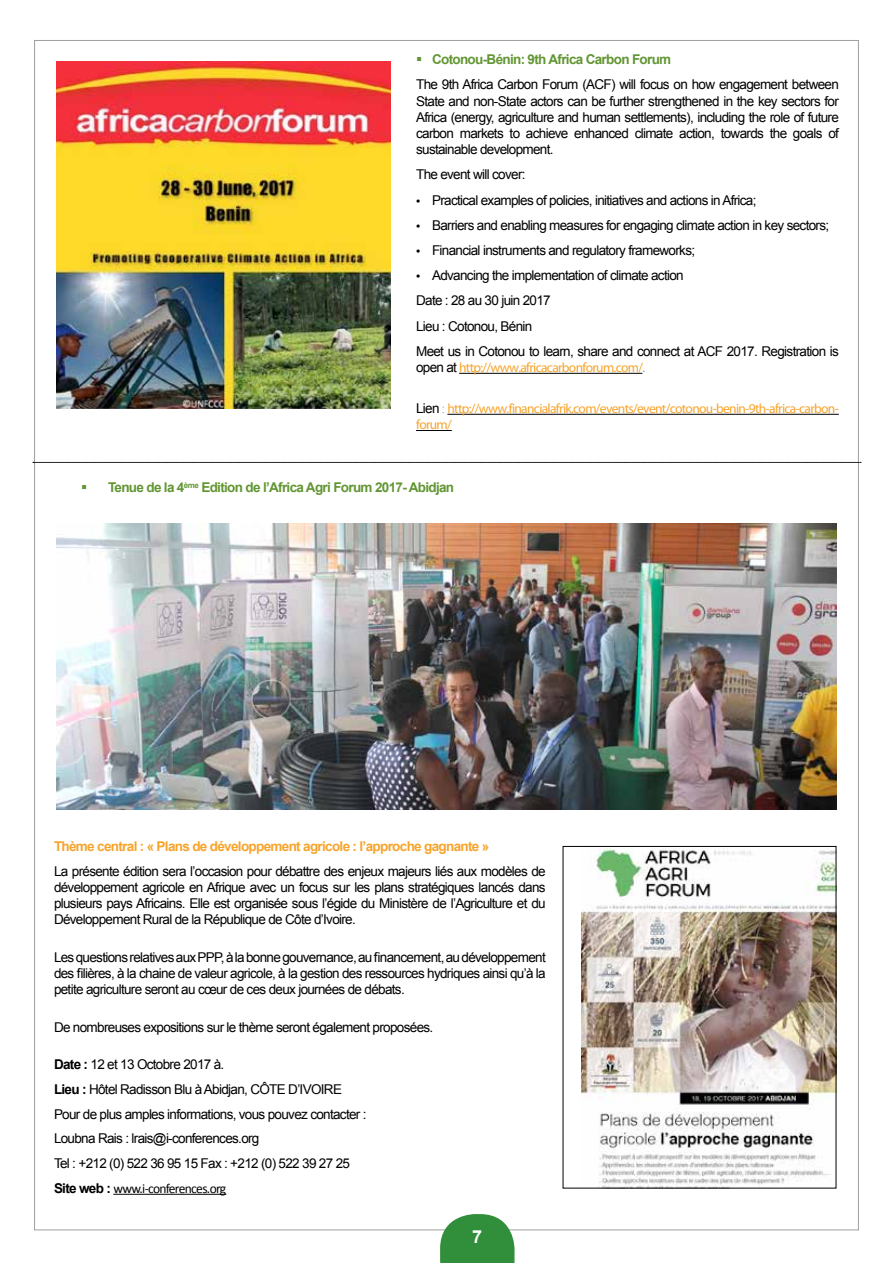
<style>
.page{position:relative;width:893px;height:1263px;background:#fff}
.page>*{position:absolute;margin:0;border:0;box-sizing:border-box;transform-origin:0 0}
.t1{font:700 18px "Arial";color:#fff}
.t2{font:13.5px/16.2px "Arial";letter-spacing:-.05em;color:#000}
.t3{font:13.5px/16.2px "Myriad Pro";letter-spacing:-.05em;color:#f7a42c}
.t4{font:700 13.5px "Arial";letter-spacing:-.05em;color:#f7a42c}
.t5{font:700 13.5px "Arial";letter-spacing:-.05em;color:#629633}
.t6{font:13.5px "Calibri";letter-spacing:-.05em;color:#000}
.s1{color:#629633}
.s2{font-weight:700;color:#629633}
.s3{font-family:"Myriad Pro";font-size:15px}
.s4{font-family:"Arial";color:#000}
.s5{color:#9f9f9f}
.s6{font-family:"Times New Roman";color:#9f9f9f}
.s7{font-weight:700}
.s8{font-family:"Arial";font-weight:700}
</style>
<div class="page">
<svg style="left:440px;top:1214px;width:74px;height:49px;background:#4b9c54"></svg>
<hr style="left:459px;top:373px;width:183px;height:1px;background:#000">
<hr style="left:447px;top:414px;width:392px;height:1px;background:#000">
<hr style="left:416px;top:430px;width:36px;height:1px;background:#000">
<svg style="left:33px;top:462px;width:828px;height:1px"></svg>
<hr style="left:113px;top:1194px;width:113px;height:1px;background:#000">
<img style="left:581px;top:848px;width:253px;height:338px">
<img style="left:57px;top:523px;width:779px;height:286px">
<img style="left:57px;top:61px;width:334px;height:347px">
<p class="t2" style="left:416px;top:47px;width:424px;line-height:25.2px"><span class="s1">▪</span> <span class="s2">Cotonou-Bénin: 9th Africa Carbon Forum<br></span>The 9th Africa Carbon Forum (ACF) will focus on how engagement between</p>
<p class="t2" style="left:416px;top:93px;width:424px;text-align:justify">State and non-State actors can be further strengthened in the key sectors for Africa (energy, agriculture and human settlements), including the role of future carbon markets to achieve enhanced climate action, towards the goals of sustainable development.</p>
<p class="t2" style="left:416px;top:167px;width:111px">The event will cover:</p>
<p class="t2" style="left:416px;top:192px;width:342px"><span class="s3">•</span> Practical examples of policies, initiatives and actions in Africa;</p>
<p class="t2" style="left:416px;top:217px;width:415px"><span class="s3">•</span> Barriers and enabling measures for engaging climate action in key sectors;</p>
<p class="t2" style="left:416px;top:242px;width:281px"><span class="s3">•</span> Financial instruments and regulatory frameworks;</p>
<p class="t2" style="left:416px;top:263px;width:424px;line-height:25.2px"><span class="s3">•</span> Advancing the implementation of climate action<br>Date : 28 au 30 juin 2017<br>Lieu : Cotonou, Bénin<br>Meet us in Cotonou to learn, share and connect at ACF 2017. Registration is</p>
<p class="t3" style="left:416px;top:360px;width:231px"><span class="s4">open at</span> http://www.africacarbonforum.com/<span class="s5">.</span></p>
<p class="t3" style="left:416px;top:401px;width:424px"><span class="s4">Lien</span> <span class="s6">:</span> http://www.financialafrik.com/events/event/cotonou-benin-9th-africa-carbon&shy;forum/</p>
<p class="t5" style="left:81px;top:479px;width:375px">▪ Tenue de la 4<sup>ème</sup> Edition de l’Africa Agri Forum 2017- Abidjan</p>
<p class="t4" style="left:54px;top:837px;width:437px">Thème central : « Plans de développement agricole : l’approche gagnante »</p>
<p class="t2" style="left:54px;top:863px;width:493px;text-align:justify">La présente édition sera l’occasion pour débattre des enjeux majeurs liés aux modèles de développement agricole en Afrique avec un focus sur les plans stratégiques lancés dans plusieurs pays Africains. Elle est organisée sous l’égide du Ministère de l’Agriculture et du Développement Rural de la République de Côte d’Ivoire.</p>
<p class="t2" style="left:54px;top:949px;width:493px;text-align:justify">Les questions relatives aux PPP, à la bonne gouvernance, au financement, au développement des filières, à la chaine de valeur agricole, à la gestion des ressources hydriques ainsi qu’à la petite agriculture seront au cœur de ces deux journées de débats.</p>
<p class="t2" style="left:54px;top:1019px;width:381px">De nombreuses expositions sur le thème seront également proposées.</p>
<p class="t2" style="left:54px;top:1052px;width:314px;line-height:24.8px"><span class="s7">Date :</span> 12 et 13 Octobre 2017 à.<br><span class="s7">Lieu :</span> Hôtel Radisson Blu à Abidjan, CÔTE D’IVOIRE Pour de plus amples informations, vous pouvez contacter :<br>Loubna Rais : lrais@i-conferences.org<br>Tel : +212 (0) 522 36 95 15 Fax : +212 (0) 522 39 27 25</p>
<p class="t6" style="left:54px;top:1180px;width:174px"><span class="s8">Site web :</span> www.i-conferences.org</p>
<h1 class="t1" style="left:472px;top:1225px;width:12px">7</h1>
</div>
